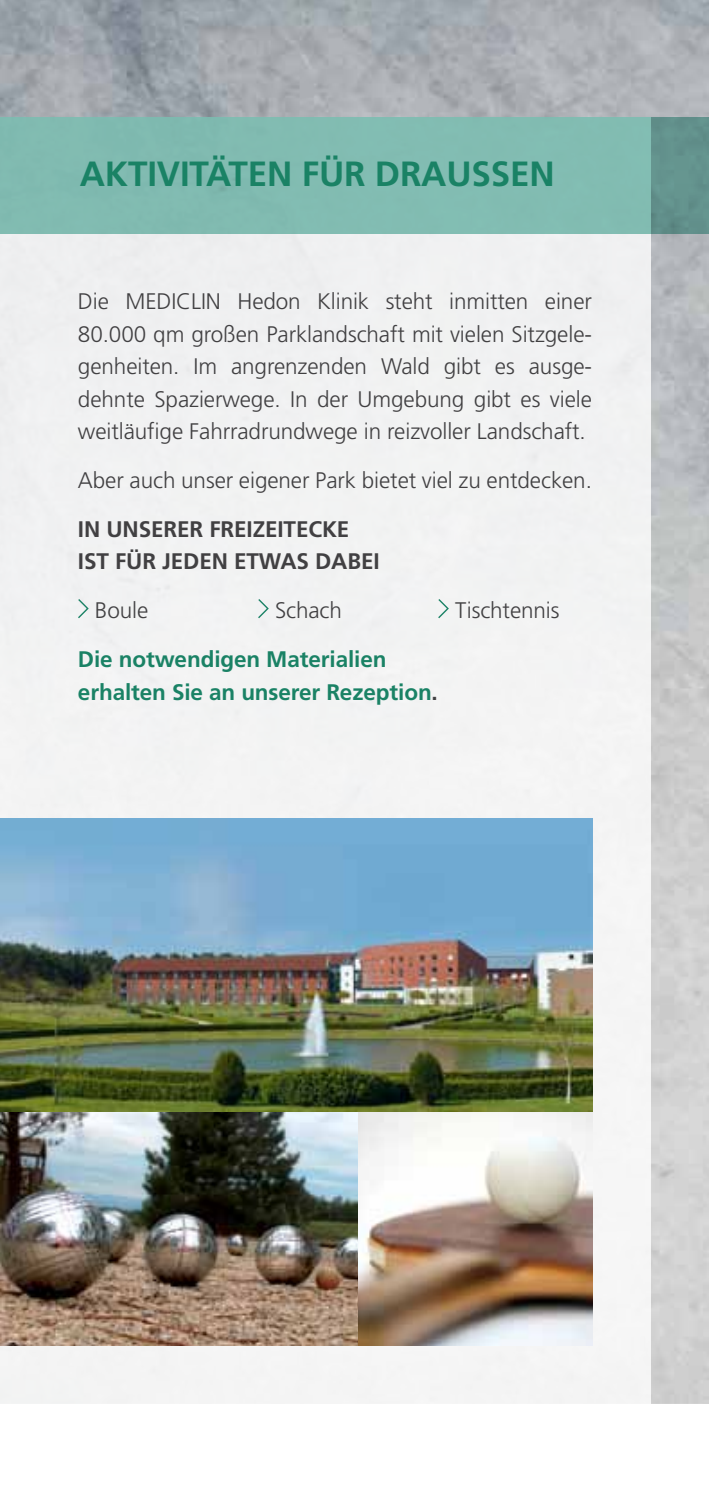
<style>
.page{position:relative;width:709px;height:1489px;background:#fff}
.page>*{position:absolute;margin:0;border:0;box-sizing:border-box;transform-origin:0 0}
.t1{font:700 35px "Frutiger LT Pro";letter-spacing:-.005em;color:#1a8265}
.t2{font:300 22.5px/32.5px "Frutiger LT Pro";letter-spacing:-.005em;color:#414042;text-align:justify}
.t3{font:700 22.5px/32.5px "Frutiger LT Pro";letter-spacing:-.005em;color:#1a8265}
.t4{font:700 22.5px/32.5px "Frutiger LT Pro";letter-spacing:-.005em;color:#414042}
.s1{color:#414042}
</style>
<div class="page">
<div style="left:0;top:117px;width:650px;height:1286px;background:#f2f3f3"></div>
<img style="left:0;top:819px;width:592px;height:526px">
<svg style="left:0;top:117px;width:709px;height:117px;background:#7eb7ae"></svg>
<svg style="left:78px;top:599px;width:11px;height:19px"></svg>
<svg style="left:258px;top:599px;width:11px;height:20px"></svg>
<svg style="left:438px;top:599px;width:11px;height:20px"></svg>
<h1 class="t1" style="left:80px;top:153px;width:476px">AKTIVITÄTEN FÜR DRAUSS EN</h1>
<p class="t2" style="left:78px;top:285px;width:515px">Die MEDICLIN Hedon Klinik steht inmitten einer 80.000 qm großen Parklandschaft mit vielen Sitzgele&shy;genheiten. Im angrenzenden Wald gibt es ausge&shy;dehnte Spazierwege. In der Umgebung gibt es viele weitläufige Fahrradrundwege in reizvoller Landschaft.</p>
<p class="t2" style="left:78px;top:464px;width:515px">Aber auch unser eigener Park bietet viel zu entdecken.</p>
<p class="t4" style="left:78px;top:513px;width:303px">IN UNSERER FREIZEITECKE<br>IST FÜR JEDEN ETWAS DABEI</p>
<p class="t2" style="left:95px;top:594px;width:55px">Boule</p>
<p class="t2" style="left:275px;top:594px;width:68px">Schach</p>
<p class="t2" style="left:455px;top:594px;width:106px">Tischtennis</p>
<p class="t3" style="left:78px;top:643px;width:361px">DIE NOTWENDIGEN MATERIALIEN<br>ERHALTEN SIE AN UNSERER REZEPTION<span class="s1">.</span></p>
</div>
